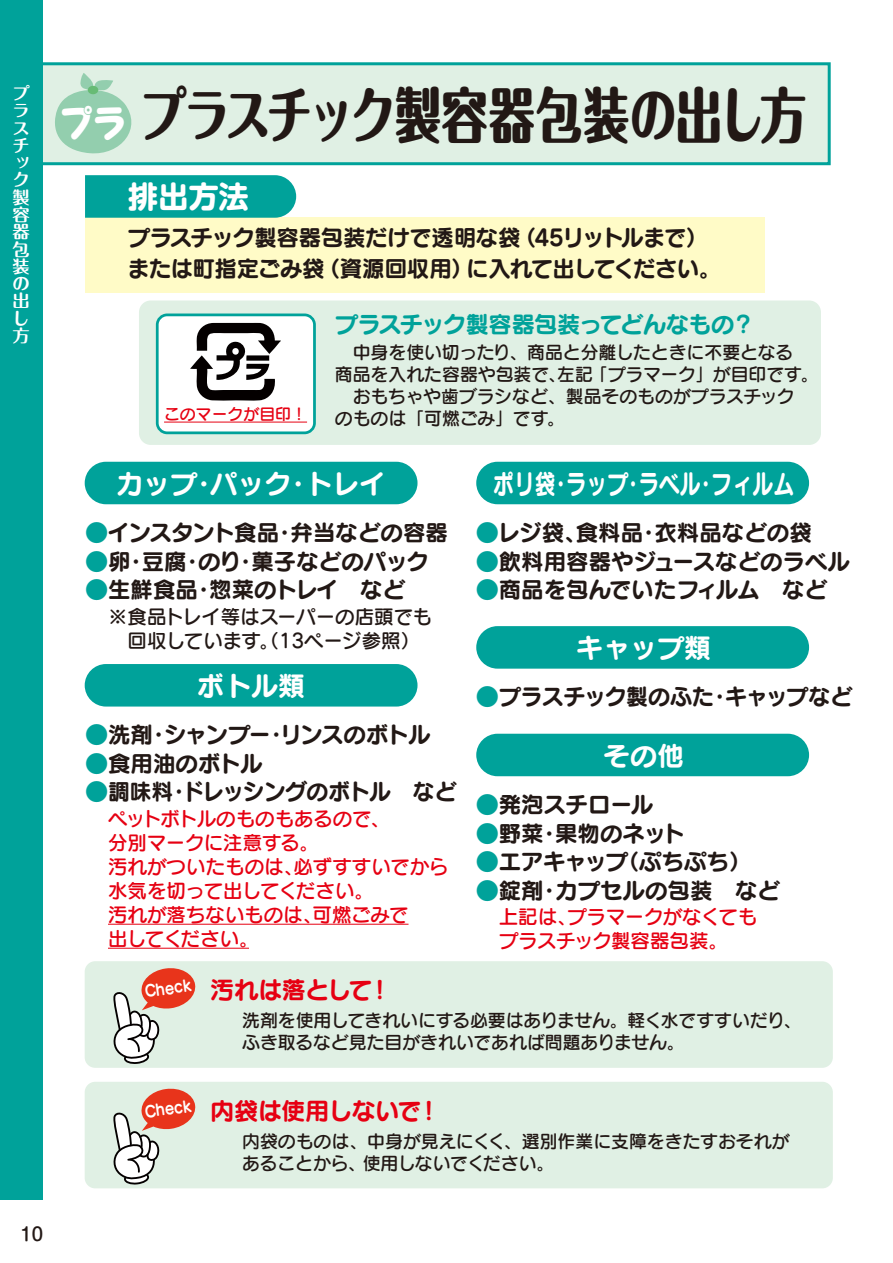
<style>
.page{position:relative;width:893px;height:1263px;background:#fff}
.page>*{position:absolute;margin:0;border:0;box-sizing:border-box;transform-origin:0 0}
.t1{font:800 60px "Maru Fo Pro";letter-spacing:-.035em;color:#221815;scale:.77 1}
.t2{font:700 30px "Shin M Go Pro";color:#fff}
.t3{font:27px "Seurat Pro N B";color:#fff}
.t4{font:27px "Seurat Pro N B";color:#fff;scale:.77 1}
.t5{font:24.15px "Seurat Pro N B";letter-spacing:-.03em;color:#e60012}
.t6{font:23.25px "Seurat Pro N B";letter-spacing:-.035em;color:#00a29a}
.t7{font:22.5px "Seurat Pro N B";letter-spacing:-.01em;color:#221815}
.t8{font:22.5px/31.5px "Seurat Pro N B";letter-spacing:-.03em;color:#221815}
.t9{font:22.5px "Seurat Pro N B";letter-spacing:-.05em;color:#221815}
.t10{font:19.5px/24px "Seurat Pro N DB";color:#e60012}
.t11{font:19.5px/24px "Seurat Pro N DB";letter-spacing:-.01em;color:#221815}
.t12{font:500 18px "Shin M Go Pro";color:#221815}
.t13{font:17.85px/22px "Seurat Pro N DB";color:#221815}
.t14{font:700 17.25px/17.2px "Maru Fo Pro";color:#fff}
.t15{font:15.9px "Seurat Pro DB";color:#e60012}
.t16{font:15.6px "Seurat Pro B";color:#fff;scale:.88 1}
.s1{font-family:"Seurat Capie Pro EB";font-weight:400;font-size:37.5px;color:#fff}
.s2{color:#00a29a}
</style>
<div class="page">
<div style="left:37px;top:62px;width:794px;height:103px;background:#e0f0e4;border:3px solid #00a29a"></div>
<div style="left:0;top:0;width:43px;height:1199px;background:#00a29a"></div>
<div style="left:85px;top:462px;width:332px;height:42px;background:#00a29a;border-radius:21px"></div>
<svg style="left:55px;top:73px;width:77px;height:81px"></svg>
<div style="left:88px;top:86px;width:10px;height:8px;background:#67bb75;border-radius:50%"></div>
<div style="left:85px;top:217px;width:680px;height:75px;background:#fffbc7"></div>
<div style="left:139px;top:300px;width:682px;height:145px;background:#e0f0e4;border-radius:12px"></div>
<div style="left:85px;top:961px;width:748px;height:107px;background:#e0f0e4;border-radius:11px"></div>
<svg style="left:85px;top:175px;width:211px;height:43px;background:#08a49c"></svg>
<div style="left:157px;top:315px;width:157px;height:118px;background:#fff;border-radius:10px"></div>
<div style="left:156px;top:313px;width:160px;height:121px;border:3px solid #00a29a;border-radius:10px"></div>
<hr style="left:164px;top:422px;width:143px;height:1px;background:#e60012">
<svg style="left:190px;top:323px;width:91px;height:78px"></svg>
<div style="left:476px;top:462px;width:333px;height:42px;background:#00a29a;border-radius:21px"></div>
<div style="left:85px;top:664px;width:332px;height:42px;background:#00a29a;border-radius:21px"></div>
<hr style="left:108px;top:924px;width:300px;height:1px;background:#e60012">
<hr style="left:108px;top:948px;width:141px;height:1px;background:#e60012">
<div style="left:476px;top:626px;width:333px;height:43px;background:#00a29a;border-radius:21px"></div>
<div style="left:476px;top:734px;width:333px;height:42px;background:#00a29a;border-radius:21px"></div>
<svg style="left:113px;top:968px;width:83px;height:96px"></svg>
<div style="left:85px;top:1082px;width:748px;height:106px;background:#e0f0e4;border-radius:11px"></div>
<svg style="left:113px;top:1088px;width:83px;height:97px"></svg>
<p class="t14" style="left:13px;top:83px;width:19px">プラスチック製容器包装の出し方</p>
<h1 class="t1" style="left:60px;top:67px;width:970px"><span class="s1">プラ</span>プラスチック製容器包装の出し方</h1>
<h2 class="t2" style="left:128px;top:173px;width:122px">排出方法</h2>
<p class="t8" style="left:128px;top:220px;width:595px">プラスチック製容器包装だけで透明な袋（45リットルまで）または町指定ごみ袋（資源回収用）に入れて出してください。</p>
<p class="t15" style="left:164px;top:404px;width:144px">このマークが目印！</p>
<h3 class="t6" style="left:335px;top:308px;width:422px">プラスチック製容器包装ってどんなもの？</h3>
<p class="t13" style="left:335px;top:340px;width:485px">　中身を使い切ったり、商品と分離したときに不要となる<br>商品を入れた容器や包装で、左記 「プラマーク」が目印です。　おもちゃや歯ブラシなど、製品そのものがプラスチック<br>のものは「可燃ごみ」です。</p>
<h3 class="t3" style="left:116px;top:465px;width:271px">カップ・パック・トレイ</h3>
<p class="t7" style="left:86px;top:517px;width:364px"><span class="s2">●</span>インスタント食品・弁当などの容器</p>
<p class="t7" style="left:86px;top:545px;width:345px"><span class="s2">●</span>卵・豆腐・のり・菓子などのパック</p>
<p class="t7" style="left:86px;top:574px;width:321px"><span class="s2">●</span>生鮮食品・惣菜のトレイ　など</p>
<p class="t11" style="left:108px;top:604px;width:325px">※食品トレイ等はスーパーの店頭でも　回収しています。（13ページ参照）</p>
<h3 class="t3" style="left:197px;top:667px;width:109px">ボトル類</h3>
<p class="t9" style="left:86px;top:719px;width:347px"><span class="s2">●</span>洗剤・シャンプー・リンスのボトル</p>
<p class="t7" style="left:86px;top:748px;width:179px"><span class="s2">●</span>食用油のボトル</p>
<p class="t7" style="left:86px;top:776px;width:373px"><span class="s2">●</span>調味料・ドレッシングのボトル　など</p>
<p class="t10" style="left:108px;top:806px;width:342px">ペットボトルのものもあるので、<br>分別マークに注意する。<br>汚れがついたものは、必ずすすいでから水気を切って出してください。<br>汚れが落ちないものは、可燃ごみで<br>出してください。</p>
<p class="t16" style="left:143px;top:981px;width:54px;rotate:-8deg">Check</p>
<h3 class="t5" style="left:210px;top:973px;width:183px">汚れは落として！</h3>
<h3 class="t4" style="left:493px;top:465px;width:392px">ポリ袋・ラップ・ラベル・フィルム</h3>
<p class="t7" style="left:476px;top:517px;width:337px"><span class="s2">●</span>レジ袋、食料品・衣料品などの袋</p>
<p class="t7" style="left:476px;top:545px;width:375px"><span class="s2">●</span>飲料用容器やジュースなどのラベル</p>
<p class="t7" style="left:476px;top:574px;width:353px"><span class="s2">●</span>商品を包んでいたフィルム　など</p>
<h3 class="t3" style="left:576px;top:629px;width:136px">キャップ類</h3>
<p class="t7" style="left:476px;top:681px;width:378px"><span class="s2">●</span>プラスチック製のふた・キャップなど</p>
<h3 class="t3" style="left:603px;top:737px;width:82px">その他</h3>
<p class="t7" style="left:476px;top:789px;width:179px"><span class="s2">●</span>発泡スチロール</p>
<p class="t7" style="left:476px;top:817px;width:210px"><span class="s2">●</span>野菜・果物のネット</p>
<p class="t7" style="left:476px;top:846px;width:277px"><span class="s2">●</span>エアキャップ（ぷちぷち）</p>
<p class="t7" style="left:476px;top:874px;width:305px"><span class="s2">●</span>錠剤・カプセルの包装　など</p>
<p class="t10" style="left:499px;top:904px;width:260px">上記は、プラマークがなくてもプラスチック製容器包装。</p>
<p class="t13" style="left:242px;top:1009px;width:561px">洗剤を使用してきれいにする必要はありません。軽く水ですすいだり、ふき取るなど見た目がきれいであれば問題ありません。</p>
<p class="t16" style="left:143px;top:1101px;width:54px;rotate:-8deg">Check</p>
<h3 class="t5" style="left:210px;top:1094px;width:232px">内袋は使用しないで！</h3>
<p class="t13" style="left:242px;top:1129px;width:549px">内袋のものは、中身が見えにくく、選別作業に支障をきたすおそれがあることから、使用しないでください。</p>
<p class="t12" style="left:21px;top:1219px;width:24px">10</p>
</div>
